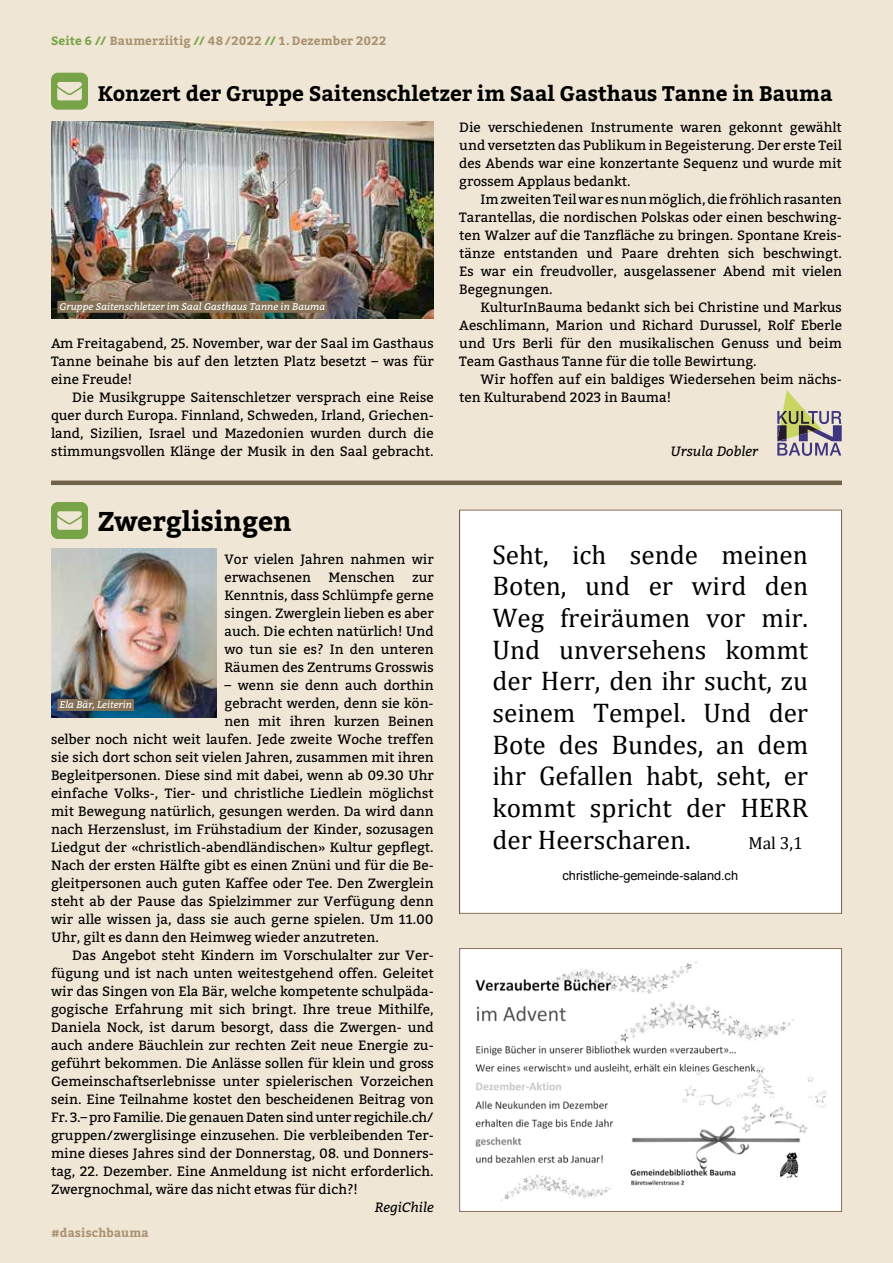
<style>
.page{position:relative;width:893px;height:1263px;background:#f0e6d5}
.page>*{position:absolute;margin:0;border:0;box-sizing:border-box;transform-origin:0 0}
.t1{font:27.15px/31.7px "Cambria";color:#000;text-align:justify}
.t2{font:700 27px "Bitter";letter-spacing:-.005em;color:#000}
.t3{font:700 21px "Bitter";letter-spacing:-.005em;color:#000}
.t4{font:17.55px "Cambria";color:#000}
.t5{font:13.5px/18px "Bitter";color:#000;text-align:justify}
.t6{font:13.5px "Bitter";letter-spacing:-.02em;color:#000}
.t7{font:italic 13.5px "Bitter";color:#000}
.t8{font:12.75px "Arial";color:#000}
.t9{font:700 12px "Bitter";letter-spacing:.015em;color:#aa916f}
.t10{font:italic 9.75px "Bitter";color:#fff}
.s1{color:#77a447}
</style>
<div class="page">
<svg style="left:51px;top:502px;width:37px;height:37px"></svg>
<img style="left:51px;top:548px;width:165px;height:169px">
<div style="left:57px;top:699px;width:77px;height:12px;background:#857257"></div>
<div style="left:51px;top:480px;width:791px;height:5px;background:#71624b"></div>
<svg style="left:51px;top:73px;width:37px;height:37px"></svg>
<svg style="left:777px;top:390px;width:65px;height:66px"></svg>
<img style="left:51px;top:122px;width:383px;height:197px">
<div style="left:57px;top:301px;width:270px;height:12px;background:#857257"></div>
<div style="left:460px;top:510px;width:382px;height:403px;background:#fff"></div>
<div style="left:459px;top:510px;width:383px;height:404px;border:1px solid #857257"></div>
<img style="left:461px;top:950px;width:379px;height:260px">
<div style="left:459px;top:948px;width:383px;height:264px;border:1px solid #857257"></div>
<p class="t9" style="left:51px;top:31px;width:337px"><span class="s1">Seite 6 //</span> Baumerziitig <span class="s1">//</span> 48/2022 <span class="s1">//</span> 1. Dezember 2022</p>
<h3 class="t3" style="left:98px;top:78px;width:736px">Konzert der Gruppe Saitenschletzer im Saal Gasthaus Tanne in Bauma</h3>
<p class="t10" style="left:60px;top:299px;width:267px">Gruppe Saitenschletzer im Saal Gasthaus Tanne in Bauma</p>
<p class="t5" style="left:51px;top:333px;width:384px">Am Freitagabend, 25. November, war der Saal im Gasthaus Tanne beinahe bis auf den letzten Platz besetzt – was für eine Freude!</p>
<p class="t5" style="left:51px;top:387px;width:384px;text-indent:21px">Die Musikgruppe Saitenschletzer versprach eine Reise quer durch Europa. Finnland, Schweden, Irland, Griechen&shy;land, Sizilien, Israel und Mazedonien wurden durch die stimmungsvollen Klänge der Musik in den Saal gebracht.</p>
<h2 class="t2" style="left:98px;top:500px;width:195px">Zwerglisingen</h2>
<p class="t5" style="left:225px;top:549px;width:211px">Vor vielen Jahren nahmen wir erwachsenen</p>
<p class="t5" style="left:328px;top:567px;width:68px">Menschen</p>
<p class="t5" style="left:225px;top:567px;width:211px;text-indent:188px">zur Kenntnis, dass Schlümpfe gerne singen. Zwerglein lieben es aber auch. Die echten natürlich! Und wo tun sie es? In den unteren Räumen des Zentrums Grosswis</p>
<p class="t5" style="left:225px;top:675px;width:211px">– wenn sie denn auch dorthin</p>
<p class="t5" style="left:225px;top:693px;width:211px">gebracht werden, denn sie kön-</p>
<p class="t5" style="left:225px;top:711px;width:211px">nen mit ihren kurzen Beinen</p>
<p class="t5" style="left:51px;top:729px;width:384px">selber noch nicht weit laufen. Jede zweite Woche treffen</p>
<p class="t5" style="left:51px;top:747px;width:384px">sie sich dort schon seit vielen Jahren, zusammen mit ihren</p>
<p class="t5" style="left:51px;top:765px;width:384px">Begleitpersonen. Diese sind mit dabei, wenn ab 09.30 Uhr</p>
<p class="t5" style="left:51px;top:783px;width:384px">einfache Volks-, Tier- und christliche Liedlein möglichst</p>
<p class="t5" style="left:51px;top:801px;width:384px">mit Bewegung natürlich, gesungen werden. Da wird dann</p>
<p class="t5" style="left:51px;top:819px;width:384px">nach Herzenslust, im Frühstadium der Kinder, sozusagen</p>
<p class="t5" style="left:51px;top:837px;width:384px">Liedgut der «christlich-abendländischen» Kultur gepflegt.</p>
<p class="t5" style="left:51px;top:855px;width:384px">Nach der ersten Hälfte gibt es einen Znüni und für die Be-</p>
<p class="t5" style="left:51px;top:873px;width:384px">gleitpersonen auch guten Kaffee oder Tee. Den Zwerglein</p>
<p class="t5" style="left:51px;top:891px;width:384px">steht ab der Pause das Spielzimmer zur Verfügung denn</p>
<p class="t5" style="left:51px;top:909px;width:384px">wir alle wissen ja, dass sie auch gerne spielen. Um 11.00</p>
<p class="t5" style="left:51px;top:927px;width:329px">Uhr, gilt es dann den Heimweg wieder anzutreten.</p>
<p class="t5" style="left:72px;top:945px;width:363px">Das Angebot steht Kindern im Vorschulalter zur Ver-</p>
<p class="t5" style="left:51px;top:963px;width:384px">fügung und ist nach unten weitestgehend offen. Geleitet</p>
<p class="t5" style="left:51px;top:981px;width:383px">wir das Singen von Ela Bär, welche kompetente schulpäda-</p>
<p class="t5" style="left:51px;top:999px;width:384px">gogische Erfahrung mit sich bringt. Ihre treue Mithilfe,</p>
<p class="t5" style="left:51px;top:1017px;width:384px">Daniela Nock, ist darum besorgt, dass die Zwergen- und</p>
<p class="t5" style="left:51px;top:1035px;width:384px">auch andere Bäuchlein zur rechten Zeit neue Energie zu-</p>
<p class="t5" style="left:51px;top:1053px;width:384px">geführt bekommen. Die Anlässe sollen für klein und gross</p>
<p class="t5" style="left:51px;top:1071px;width:384px">Gemeinschaftserlebnisse unter spielerischen Vorzeichen</p>
<p class="t5" style="left:51px;top:1089px;width:384px">sein. Eine Teilnahme kostet den bescheidenen Beitrag von</p>
<p class="t6" style="left:51px;top:1107px;width:384px">Fr. 3.– pro Familie. Die genauen Daten sind unter regichile.ch/</p>
<p class="t5" style="left:51px;top:1125px;width:384px">gruppen/zwerglisinge einzusehen. Die verbleibenden Ter-</p>
<p class="t5" style="left:51px;top:1143px;width:384px">mine dieses Jahres sind der Donnerstag, 08. und Donners-</p>
<p class="t5" style="left:51px;top:1161px;width:384px">tag, 22. Dezember. Eine Anmeldung ist nicht erforderlich.</p>
<p class="t5" style="left:51px;top:1179px;width:308px">Zwergnochmal, wäre das nicht etwas für dich?!</p>
<p class="t7" style="left:375px;top:1197px;width:60px">RegiChile</p>
<p class="t10" style="left:60px;top:697px;width:74px">Ela Bär, Leiterin</p>
<p class="t9" style="left:51px;top:1224px;width:99px">#dasischbauma</p>
<p class="t5" style="left:459px;top:117px;width:384px">Die verschiedenen Instrumente waren gekonnt gewählt und versetzten das Publikum in Begeisterung. Der erste Teil des Abends war eine konzertante Sequenz und wurde mit grossem Applaus bedankt.</p>
<p class="t5" style="left:459px;top:189px;width:384px;text-indent:21px">Im zweiten Teil war es nun möglich, die fröhlich rasanten Tarantellas, die nordischen Polskas oder einen beschwing&shy;ten Walzer auf die Tanzfläche zu bringen. Spontane Kreis&shy;tänze entstanden und Paare drehten sich beschwingt.<br>Es war ein freudvoller, ausgelassener Abend mit vielen Begegnungen.</p>
<p class="t5" style="left:459px;top:297px;width:384px;text-indent:21px">KulturInBauma bedankt sich bei Christine und Markus Aeschlimann, Marion und Richard Durussel, Rolf Eberle und Urs Berli für den musikalischen Genuss und beim Team Gasthaus Tanne für die tolle Bewirtung.</p>
<p class="t5" style="left:459px;top:369px;width:384px;text-indent:21px">Wir hoffen auf ein baldiges Wiedersehen beim nächs&shy;ten Kulturabend 2023 in Bauma!</p>
<p class="t7" style="left:671px;top:441px;width:89px">Ursula Dobler</p>
<h1 class="t1" style="left:492px;top:538px;width:317px">Seht, ich sende meinen Boten, und er wird den Weg freiräumen vor mir.<br>Und unversehens kommt der Herr, den ihr sucht, zu seinem Tempel. Und der Bote des Bundes, an dem ihr Gefallen habt, seht, er kommt spricht der HERR der Heerscharen.</h1>
<p class="t4" style="left:749px;top:832px;width:56px">Mal 3,1</p>
<p class="t8" style="left:562px;top:867px;width:177px">christliche-gemeinde-saland.ch</p>
</div>
